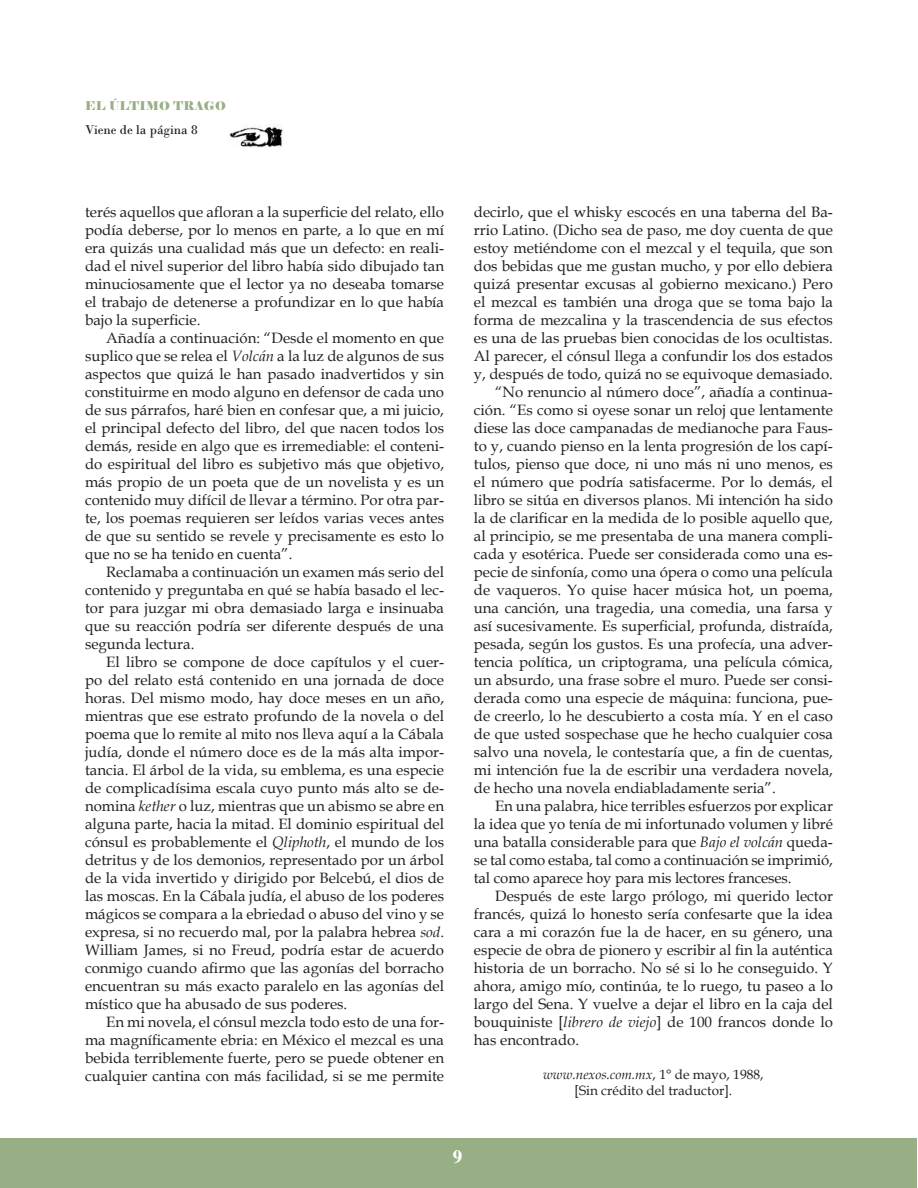
<style>
.page{position:relative;width:918px;height:1188px;background:#fff}
.page>*{position:absolute;margin:0;border:0;box-sizing:border-box;transform-origin:0 0}
.t1{font:700 19.5px "Bodoni";color:#fff}
.t2{font:15px/18px "Book Antiqua";color:#231f20;text-align:justify}
.t3{font:13.5px/16.2px "Book Antiqua";color:#231f20;text-align:center}
.t4{font:13.5px "Bodoni";color:#231f20}
.t5{font:12px "Elephant";letter-spacing:.02em;color:#98af85}
.s1{font-style:italic}
</style>
<div class="page">
<div style="left:0;top:1138px;width:916px;height:50px;background:#98af85"></div>
<img style="left:229px;top:125px;width:54px;height:23px">
<p class="t5" style="left:85px;top:99px;width:142px">EL ÚLTIMO TRAGO</p>
<p class="t4" style="left:85px;top:122px;width:114px">Viene de la página 8</p>
<p class="t2" style="left:85px;top:202px;width:361px">terés aquellos que afloran a la superficie del relato, ello podía deberse, por lo menos en parte, a lo que en mí era quizás una cualidad más que un defecto: en reali&shy;dad el nivel superior del libro había sido dibujado tan minuciosamente que el lector ya no deseaba tomarse el trabajo de detenerse a profundizar en lo que había bajo la superficie.</p>
<p class="t2" style="left:85px;top:328px;width:361px;text-indent:21px">Añadía a continuación: “Desde el momento en que suplico que se relea el <span class="s1">Volcán</span> a la luz de algunos de sus aspectos que quizá le han pasado inadvertidos y sin constituirme en modo alguno en defensor de cada uno de sus párrafos, haré bien en confesar que, a mi juicio, el principal defecto del libro, del que nacen todos los demás, reside en algo que es irremediable: el conteni&shy;do espiritual del libro es subjetivo más que objetivo, más propio de un poeta que de un novelista y es un contenido muy difícil de llevar a término. Por otra par&shy;te, los poemas requieren ser leídos varias veces antes de que su sentido se revele y precisamente es esto lo que no se ha tenido en cuenta”.</p>
<p class="t2" style="left:85px;top:562px;width:361px;text-indent:21px">Reclamaba a continuación un examen más serio del contenido y preguntaba en qué se había basado el lec&shy;tor para juzgar mi obra demasiado larga e insinuaba que su reacción podría ser diferente después de una segunda lectura.</p>
<p class="t2" style="left:85px;top:652px;width:361px;text-indent:21px">El libro se compone de doce capítulos y el cuer&shy;po del relato está contenido en una jornada de doce horas. Del mismo modo, hay doce meses en un año, mientras que ese estrato profundo de la novela o del poema que lo remite al mito nos lleva aquí a la Cábala judía, donde el número doce es de la más alta impor&shy;tancia. El árbol de la vida, su emblema, es una especie de complicadísima escala cuyo punto más alto se de&shy;nomina <span class="s1">kether</span> o luz, mientras que un abismo se abre en alguna parte, hacia la mitad. El dominio espiritual del cónsul es probablemente el <span class="s1">Qliphoth</span>, el mundo de los detritus y de los demonios, representado por un árbol de la vida invertido y dirigido por Belcebú, el dios de las moscas. En la Cábala judía, el abuso de los poderes mágicos se compara a la ebriedad o abuso del vino y se expresa, si no recuerdo mal, por la palabra hebrea <span class="s1">sod</span>.<br>William James, si no Freud, podría estar de acuerdo conmigo cuando afirmo que las agonías del borracho encuentran su más exacto paralelo en las agonías del místico que ha abusado de sus poderes.</p>
<p class="t2" style="left:85px;top:1012px;width:361px;text-indent:21px">En mi novela, el cónsul mezcla todo esto de una for&shy;ma magníficamente ebria: en México el mezcal es una bebida terriblemente fuerte, pero se puede obtener en cualquier cantina con más facilidad, si se me permite</p>
<p class="t2" style="left:474px;top:202px;width:361px">decirlo, que el whisky escocés en una taberna del Ba-</p>
<p class="t2" style="left:474px;top:220px;width:361px">rrio Latino. (Dicho sea de paso, me doy cuenta de que</p>
<p class="t2" style="left:474px;top:238px;width:361px">estoy metiéndome con el mezcal y el tequila, que son</p>
<p class="t2" style="left:474px;top:256px;width:361px">dos bebidas que me gustan mucho, y por ello debiera</p>
<p class="t2" style="left:474px;top:274px;width:361px">quizá presentar excusas al gobierno mexicano.) Pero</p>
<p class="t2" style="left:474px;top:292px;width:361px">el mezcal es también una droga que se toma bajo la</p>
<p class="t2" style="left:474px;top:310px;width:361px">forma de mezcalina y la trascendencia de sus efectos</p>
<p class="t2" style="left:474px;top:328px;width:361px">es una de las pruebas bien conocidas de los ocultistas.</p>
<p class="t2" style="left:474px;top:346px;width:361px">Al parecer, el cónsul llega a confundir los dos estados</p>
<p class="t2" style="left:474px;top:364px;width:361px">y, después de todo, quizá no se equivoque demasiado.</p>
<p class="t2" style="left:495px;top:382px;width:339px">“No renuncio al número doce”, añadía a continua-</p>
<p class="t2" style="left:474px;top:400px;width:361px">ción. “Es como si oyese sonar un reloj que lentamente</p>
<p class="t2" style="left:474px;top:418px;width:361px">diese las doce campanadas de medianoche para Faus-</p>
<p class="t2" style="left:474px;top:436px;width:361px">to y, cuando pienso en la lenta progresión de los capí-</p>
<p class="t2" style="left:474px;top:454px;width:361px">tulos, pienso que doce, ni uno más ni uno menos, es</p>
<p class="t2" style="left:474px;top:472px;width:361px">el número que podría satisfacerme. Por lo demás, el</p>
<p class="t2" style="left:474px;top:490px;width:361px">libro se sitúa en diversos planos. Mi intención ha sido</p>
<p class="t2" style="left:474px;top:508px;width:361px">la de clarificar en la medida de lo posible aquello que,</p>
<p class="t2" style="left:474px;top:526px;width:361px">al principio, se me presentaba de una manera compli-</p>
<p class="t2" style="left:474px;top:544px;width:361px">cada y esotérica. Puede ser considerada como una es-</p>
<p class="t2" style="left:474px;top:562px;width:361px">pecie de sinfonía, como una ópera o como una película</p>
<p class="t2" style="left:474px;top:580px;width:361px">de vaqueros. Yo quise hacer música hot, un poema,</p>
<p class="t2" style="left:474px;top:598px;width:361px">una canción, una tragedia, una comedia, una farsa y</p>
<p class="t2" style="left:474px;top:616px;width:361px">así sucesivamente. Es superficial, profunda, distraída,</p>
<p class="t2" style="left:474px;top:634px;width:361px">pesada, según los gustos. Es una profecía, una adver-</p>
<p class="t2" style="left:474px;top:652px;width:361px">tencia política, un criptograma, una película cómica,</p>
<p class="t2" style="left:474px;top:670px;width:361px">un absurdo, una frase sobre el muro. Puede ser consi-</p>
<p class="t2" style="left:474px;top:688px;width:361px">derada como una especie de máquina: funciona, pue-</p>
<p class="t2" style="left:474px;top:706px;width:361px">de creerlo, lo he descubierto a costa mía. Y en el caso</p>
<p class="t2" style="left:474px;top:724px;width:361px">de que usted sospechase que he hecho cualquier cosa</p>
<p class="t2" style="left:474px;top:742px;width:361px">salvo una novela, le contestaría que, a fin de cuentas,</p>
<p class="t2" style="left:474px;top:760px;width:361px">mi intención fue la de escribir una verdadera novela,</p>
<p class="t2" style="left:474px;top:778px;width:303px">de hecho una novela endiabladamente seria”.</p>
<p class="t2" style="left:495px;top:796px;width:339px">En una palabra, hice terribles esfuerzos por explicar</p>
<p class="t2" style="left:474px;top:814px;width:361px">la idea que yo tenía de mi infortunado volumen y libré</p>
<p class="t2" style="left:474px;top:832px;width:361px">una batalla considerable para que <span class="s1">Bajo el volcán</span> queda-</p>
<p class="t2" style="left:474px;top:850px;width:361px">se tal como estaba, tal como a continuación se imprimió,</p>
<p class="t2" style="left:474px;top:868px;width:319px">tal como aparece hoy para mis lectores franceses.</p>
<p class="t2" style="left:495px;top:886px;width:339px">Después de este largo prólogo, mi querido lector</p>
<p class="t2" style="left:474px;top:904px;width:361px">francés, quizá lo honesto sería confesarte que la idea</p>
<p class="t2" style="left:474px;top:922px;width:361px">cara a mi corazón fue la de hacer, en su género, una</p>
<p class="t2" style="left:474px;top:940px;width:361px">especie de obra de pionero y escribir al fin la auténtica</p>
<p class="t2" style="left:474px;top:958px;width:361px">historia de un borracho. No sé si lo he conseguido. Y</p>
<p class="t2" style="left:474px;top:976px;width:361px">ahora, amigo mío, continúa, te lo ruego, tu paseo a lo</p>
<p class="t2" style="left:474px;top:994px;width:361px">largo del Sena. Y vuelve a dejar el libro en la caja del</p>
<p class="t2" style="left:474px;top:1012px;width:361px">bouquiniste [<span class="s1">librero de viejo</span>] de 100 francos donde lo</p>
<p class="t2" style="left:474px;top:1030px;width:107px">has encontrado.</p>
<p class="t3" style="left:543px;top:1066px;width:222px"><span class="s1">www.nexos.com.mx</span>, 1° de mayo, 1988, [Sin crédito del traductor].</p>
<h1 class="t1" style="left:453px;top:1145px;width:11px">9</h1>
</div>
